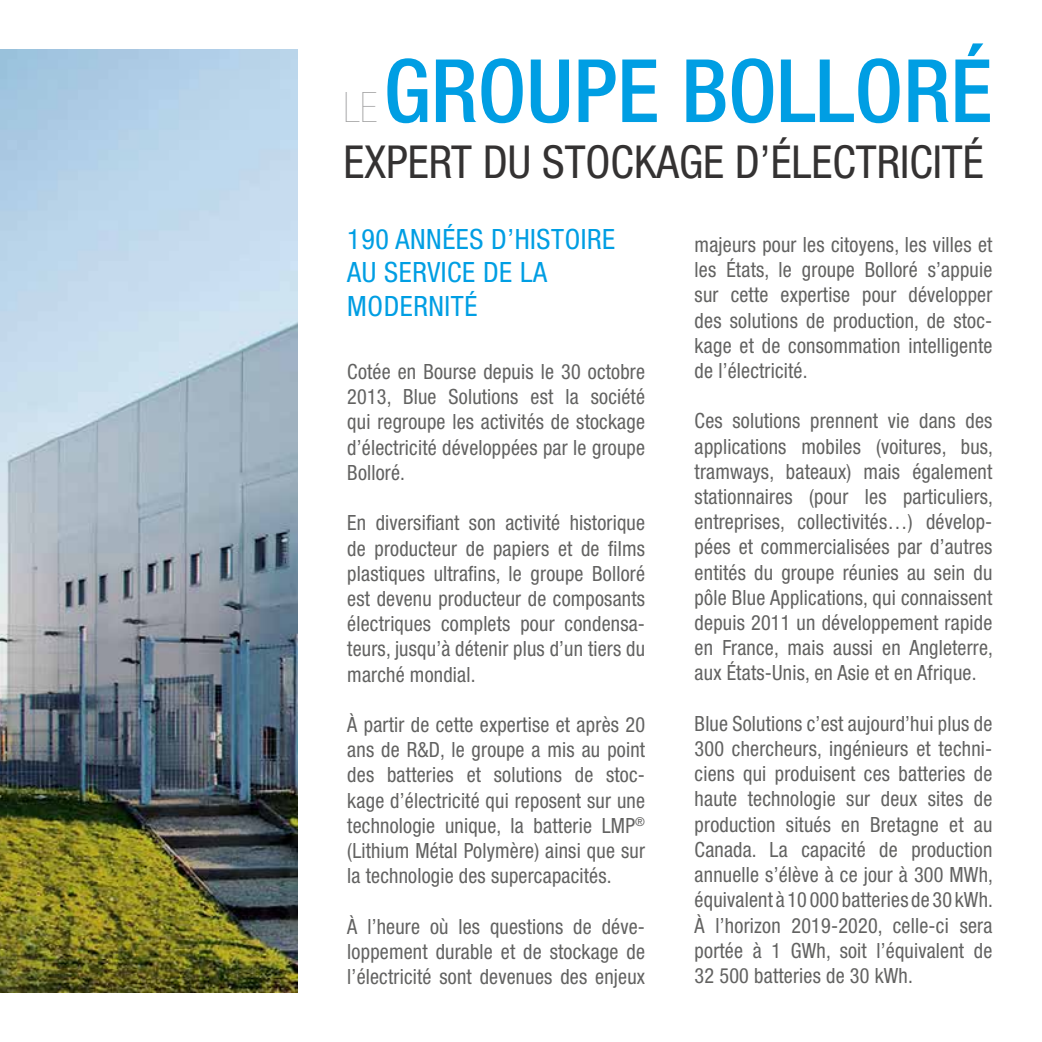
<style>
.page{position:relative;width:1042px;height:1042px;background:#fff}
.page>*{position:absolute;margin:0;border:0;box-sizing:border-box;transform-origin:0 0}
.t1{font:500 condensed 87.5px "Helvetica Neue LT Std";color:#009ee3}
.t2{font:condensed 45.5px "Helvetica Neue LT Std";color:#343232}
.t3{font:condensed 28px/33.6px "Helvetica Neue LT Std";letter-spacing:.02em;color:#009ee3}
.t4{font:condensed 21px/25.2px "Helvetica Neue LT Std";letter-spacing:.01em;color:#626261;text-align:justify;scale:.96 1}
.s1{font-weight:200;font-size:42px;color:#9c9c9d}
</style>
<div class="page">
<img style="left:0;top:50px;width:298px;height:942px">
<h1 class="t1" style="left:344px;top:39px;width:650px"><span class="s1">LE</span> GROUPE BOLLORÉ</h1>
<h2 class="t2" style="left:344px;top:136px;width:641px">EXPERT DU STOCKAGE D’ÉLECTRICITÉ</h2>
<h3 class="t3" style="left:347px;top:222px;width:269px">190 ANNÉES D’HISTOIRE<br>AU SERVICE DE LA<br>MODERNITÉ</h3>
<p class="t4" style="left:347px;top:359px;width:312px">Cotée en Bourse depuis le 30 octobre 2013, Blue Solutions est la société qui regroupe les activités de stockage d’électricité développées par le groupe Bolloré.</p>
<p class="t4" style="left:347px;top:510px;width:312px">En diversifiant son activité historique de producteur de papiers et de films plastiques ultrafins, le groupe Bolloré est devenu producteur de composants électriques complets pour condensa&shy;teurs, jusqu’à détenir plus d’un tiers du marché mondial.</p>
<p class="t4" style="left:347px;top:712px;width:312px">À partir de cette expertise et après 20 ans de R&amp;D, le groupe a mis au point des batteries et solutions de stoc&shy;kage d’électricité qui reposent sur une technologie unique, la batterie LMP<sup>® </sup>(Lithium Métal Polymère) ainsi que sur la technologie des supercapacités.</p>
<p class="t4" style="left:347px;top:913px;width:312px">À l’heure où les questions de déve&shy;loppement durable et de stockage de l’électricité sont devenues des enjeux</p>
<p class="t4" style="left:694px;top:232px;width:312px">majeurs pour les citoyens, les villes et les États, le groupe Bolloré s’appuie sur cette expertise pour développer des solutions de production, de stoc&shy;kage et de consommation intelligente de l’électricité.</p>
<p class="t4" style="left:694px;top:408px;width:312px">Ces solutions prennent vie dans des applications mobiles (voitures, bus, tramways, bateaux) mais également stationnaires (pour les particuliers, entreprises, collectivités…) dévelop&shy;pées et commercialisées par d’autres entités du groupe réunies au sein du pôle Blue Applications, qui connaissent depuis 2011 un développement rapide en France, mais aussi en Angleterre, aux États-Unis, en Asie et en Afrique.</p>
<p class="t4" style="left:694px;top:711px;width:312px">Blue Solutions c’est aujourd’hui plus de 300 chercheurs, ingénieurs et techni&shy;ciens qui produisent ces batteries de haute technologie sur deux sites de production situés en Bretagne et au Canada. La capacité de production annuelle s’élève à ce jour à 300 MWh, équivalent à 10 000 batteries de 30 kWh.<br>À l’horizon 2019-2020, celle-ci sera portée à 1 GWh, soit l’équivalent de 32 500 batteries de 30 kWh.</p>
</div>
